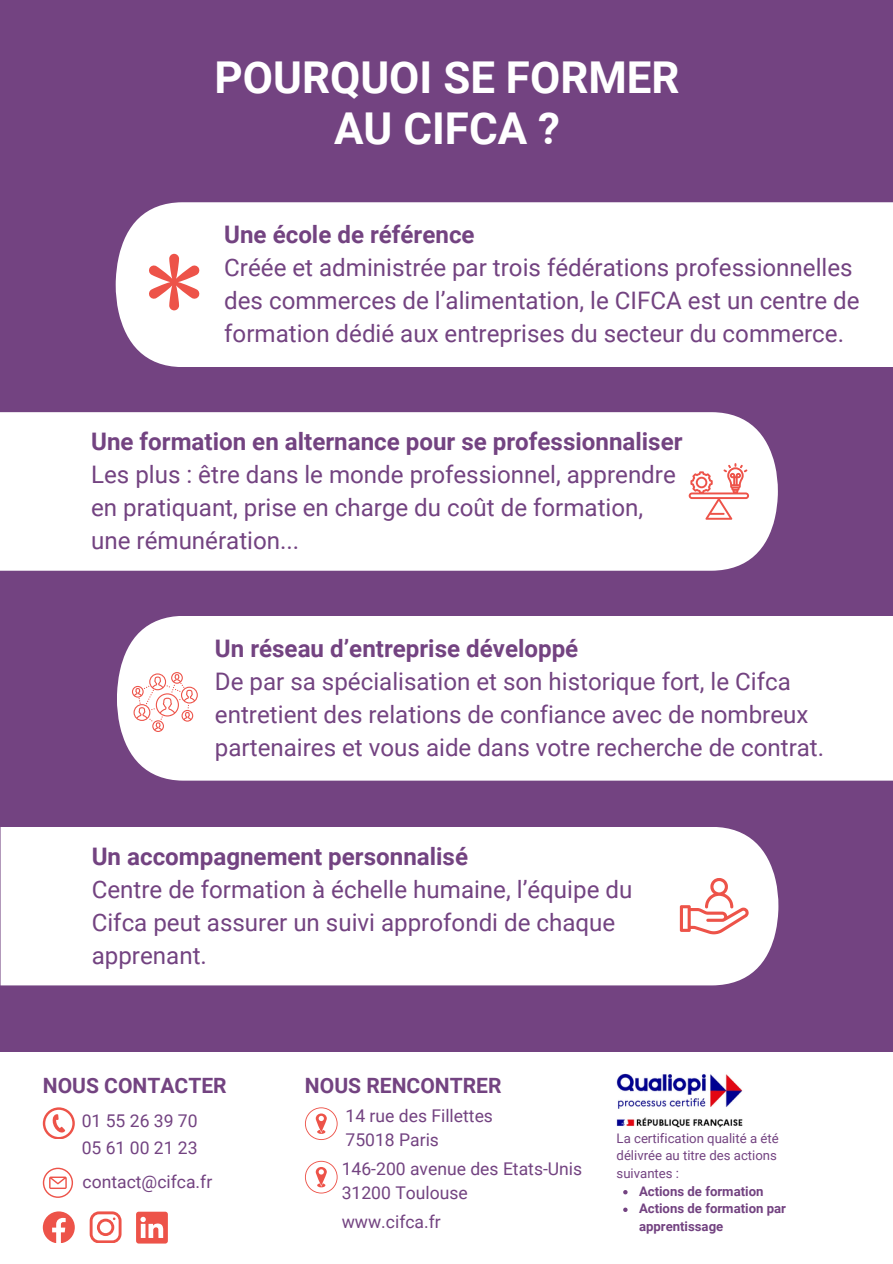
<style>
.page{position:relative;width:893px;height:1264px;background:#fff}
.page>*{position:absolute;margin:0;border:0;box-sizing:border-box;transform-origin:0 0}
.t1{font:700 43.95px "Roboto";color:#fff}
.t2{font:24.15px/32.8px "Roboto";color:#734381}
.t3{font:700 24.15px "Roboto";color:#734381}
.t4{font:700 21px "Roboto";color:#734381}
.t5{font:17.55px "Roboto";color:#734381}
.t6{font:13.2px/17.5px "Roboto";color:#734381}
.t7{font:700 13.2px/17.5px "Roboto";color:#734381}
</style>
<div class="page">
<svg style="left:43px;top:1107px;width:31px;height:31px"></svg>
<svg style="left:43px;top:1167px;width:30px;height:30px"></svg>
<svg style="left:43px;top:1211px;width:31px;height:31px"></svg>
<svg style="left:90px;top:1211px;width:31px;height:31px"></svg>
<svg style="left:136px;top:1211px;width:31px;height:32px"></svg>
<svg style="left:305px;top:1107px;width:32px;height:32px"></svg>
<img style="left:616px;top:1073px;width:127px;height:55px">
<svg style="left:623px;top:1190px;width:4px;height:4px"></svg>
<svg style="left:623px;top:1207px;width:4px;height:4px"></svg>
<svg style="left:305px;top:1160px;width:32px;height:33px"></svg>
<div style="left:0;top:0;width:892px;height:1050px;background:#734381"></div>
<div style="left:116px;top:202px;width:776px;height:165px;background:#fff"></div>
<svg style="left:149px;top:254px;width:50px;height:56px;background:#f7b7b3"></svg>
<div style="left:0;top:412px;width:777px;height:158px;background:#fff"></div>
<div style="left:117px;top:616px;width:775px;height:164px;background:#fff"></div>
<svg style="left:688px;top:463px;width:61px;height:56px;background:#fad5d3"></svg>
<svg style="left:132px;top:672px;width:66px;height:60px;background:#fbe2e0"></svg>
<div style="left:1px;top:827px;width:777px;height:158px;background:#fff"></div>
<svg style="left:679px;top:878px;width:69px;height:56px;background:#fad6d4"></svg>
<p class="t1" style="left:214px;top:53px;width:466px">POURQUOI SE FORMER</p>
<p class="t1" style="left:334px;top:104px;width:227px">AU CIFCA ?</p>
<p class="t3" style="left:224px;top:221px;width:252px">Une école de référence</p>
<p class="t2" style="left:224px;top:251px;width:636px">Créée et administrée par trois fédérations professionnelles des commerces de l’alimentation, le CIFCA est un centre de formation dédié aux entreprises du secteur du commerce.</p>
<p class="t3" style="left:91px;top:428px;width:593px">Une formation en alternance pour se professionnaliser</p>
<p class="t2" style="left:91px;top:458px;width:586px">Les plus : être dans le monde professionnel, apprendre en pratiquant, prise en charge du coût de formation, une rémunération...</p>
<p class="t3" style="left:215px;top:634px;width:365px">Un réseau d’entreprise développé</p>
<p class="t2" style="left:215px;top:665px;width:610px">De par sa spécialisation et son historique fort, le Cifca entretient des relations de confiance avec de nombreux partenaires et vous aide dans votre recherche de contrat.</p>
<p class="t3" style="left:92px;top:842px;width:378px">Un accompagnement personnalisé</p>
<p class="t2" style="left:92px;top:873px;width:542px">Centre de formation à échelle humaine, l’équipe du<br>Cifca peut assurer un suivi approfondi de chaque apprenant.</p>
<p class="t4" style="left:43px;top:1073px;width:185px">NOUS CONTACTER</p>
<p class="t4" style="left:305px;top:1073px;width:198px">NOUS RENCONTRER</p>
<p class="t5" style="left:82px;top:1110px;width:117px">01 55 26 39 70</p>
<p class="t5" style="left:82px;top:1137px;width:117px">05 61 00 21 23</p>
<p class="t5" style="left:82px;top:1171px;width:131px">contact@cifca.fr</p>
<p class="t5" style="left:345px;top:1105px;width:149px">14 rue des Fillettes</p>
<p class="t5" style="left:345px;top:1129px;width:95px">75018 Paris</p>
<p class="t5" style="left:342px;top:1158px;width:242px">146-200 avenue des Etats-Unis</p>
<p class="t5" style="left:342px;top:1182px;width:127px">31200 Toulouse</p>
<p class="t5" style="left:342px;top:1211px;width:101px">www.cifca.fr</p>
<p class="t6" style="left:616px;top:1129px;width:163px">La certification qualité a été délivrée au titre des actions suivantes :</p>
<p class="t7" style="left:639px;top:1182px;width:126px">Actions de formation</p>
<p class="t7" style="left:639px;top:1199px;width:148px">Actions de formation par apprentissage</p>
</div>
